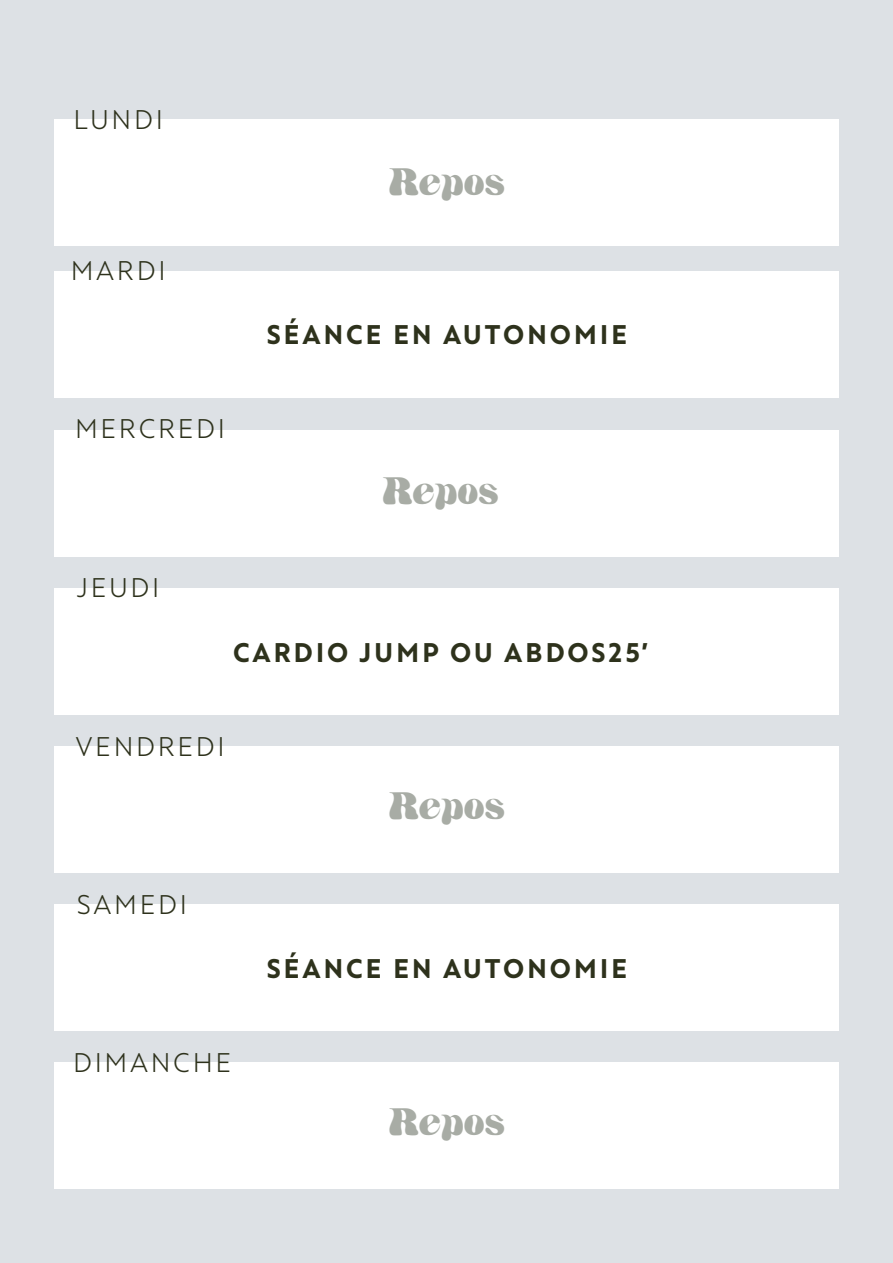
<style>
.page{position:relative;width:893px;height:1263px;background:#dde1e5}
.page>*{position:absolute;margin:0;border:0;box-sizing:border-box;transform-origin:0 0}
.t1{font:37.2px "HWT Arabesque";color:#a8aca5}
.t2{font:700 27px "DECATHLON";letter-spacing:.05em;color:#2e321c}
.t3{font:300 27px "DECATHLON";letter-spacing:.05em;color:#2e321c}
</style>
<div class="page">
<div style="left:54px;top:119px;width:785px;height:127px;background:#fff"></div>
<div style="left:54px;top:271px;width:785px;height:127px;background:#fff"></div>
<div style="left:54px;top:430px;width:785px;height:126px;background:#fff"></div>
<div style="left:54px;top:588px;width:785px;height:127px;background:#fff"></div>
<div style="left:54px;top:746px;width:785px;height:127px;background:#fff"></div>
<div style="left:54px;top:904px;width:785px;height:127px;background:#fff"></div>
<div style="left:54px;top:1062px;width:785px;height:127px;background:#fff"></div>
<p class="t3" style="left:73px;top:103px;width:92px">LUNDI</p>
<p class="t3" style="left:70px;top:254px;width:98px">MARDI</p>
<h1 class="t1" style="left:389px;top:160px;width:118px">Repos</h1>
<p class="t2" style="left:266px;top:317px;width:364px">SÉANCE EN AUTONOMIE</p>
<p class="t3" style="left:74px;top:412px;width:153px">MERCREDI</p>
<h1 class="t1" style="left:382px;top:469px;width:118px">Repos</h1>
<p class="t3" style="left:76px;top:570px;width:85px">JEUDI</p>
<p class="t2" style="left:232px;top:635px;width:418px">CARDIO JUMP OU ABDOS25’</p>
<p class="t3" style="left:75px;top:729px;width:152px">VENDREDI</p>
<p class="t3" style="left:76px;top:887px;width:113px">SAMEDI</p>
<h1 class="t1" style="left:389px;top:784px;width:118px">Repos</h1>
<p class="t2" style="left:266px;top:951px;width:364px">SÉANCE EN AUTONOMIE</p>
<p class="t3" style="left:72px;top:1045px;width:161px">DIMANCHE</p>
<h1 class="t1" style="left:389px;top:1100px;width:118px">Repos</h1>
</div>
